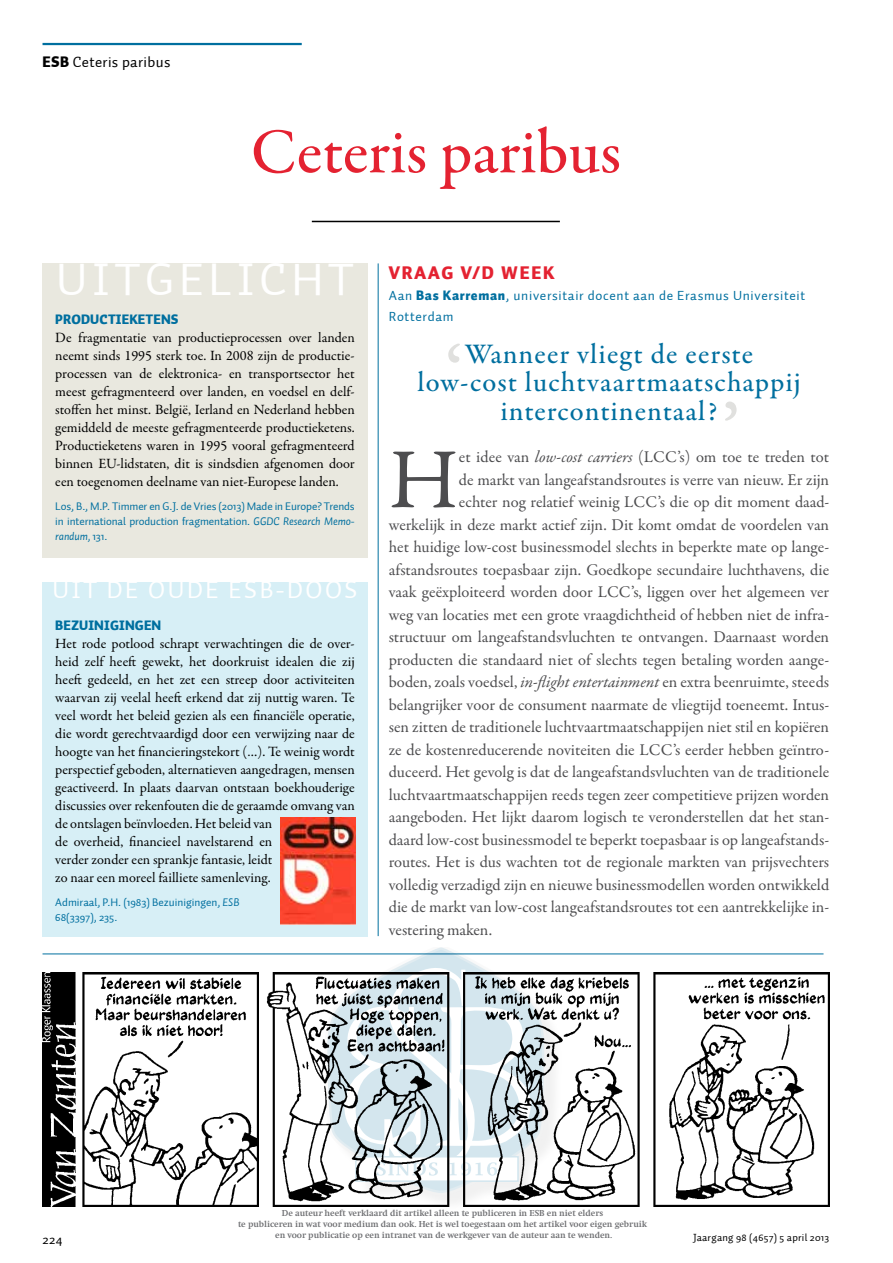
<style>
.page{position:relative;width:893px;height:1263px;background:#fff}
.page>*{position:absolute;margin:0;border:0;box-sizing:border-box;transform-origin:0 0}
.t1{font:90px "Garamond Premr Pro";color:#e0e0de}
.t2{font:85.95px "Garamond Premr Pro";color:#4d4d4f}
.t3{font:500 64.5px "Garamond Premr Pro";color:#e42231}
.t4{font:46.5px "Auto 1";letter-spacing:.1em;color:#fff}
.t5{font:500 28.5px/28.5px "Garamond Premr Pro";letter-spacing:.035em;color:#006f9f;text-align:center}
.t6{font:24.75px "Auto 1";letter-spacing:.1em;color:#fff}
.t7{font:900 18px "Auto 1";letter-spacing:.1em;color:#e42231}
.t8{font:16.5px "Garamond Premr Pro";color:#4d4d4f}
.t9{font:15px "Auto 1";letter-spacing:.025em;color:#000}
.t10{font:14.25px/18px "Garamond Premr Pro";color:#000;text-align:justify}
.t11{font:13.5px/21px "Auto 1";letter-spacing:.05em;color:#006f9f}
.t12{font:900 13.5px "Auto 1";letter-spacing:.01em;color:#006f9f}
.t13{font:13.5px "Auto 1";color:#000}
.t14{font:11.25px/15px "Auto 1";letter-spacing:-.01em;color:#006f9f;text-align:justify}
.t15{font:10.5px "Auto 1";letter-spacing:.025em;color:#000}
.t16{font:700 9px/10.8px "Swift";color:#6d6e71;text-align:center}
.s1{font-weight:900}
.s2{font-style:italic}
</style>
<div class="page">
<hr style="left:43px;top:43px;width:259px;height:2px;background:#006f9f">
<div style="left:43px;top:263px;width:324px;height:295px;background:#e9e8df"></div>
<img style="left:43px;top:972px;width:786px;height:234px">
<hr style="left:312px;top:221px;width:248px;height:1px;background:#000">
<hr style="left:43px;top:954px;width:780px;height:1px;background:#006f9f">
<div style="left:43px;top:582px;width:324px;height:354px;background:#d7eff6"></div>
<hr style="left:378px;top:263px;width:1px;height:673px;background:#006f9f">
<img style="left:281px;top:818px;width:74px;height:106px">
<div style="left:327px;top:948px;width:238px;height:266px;background:#000;opacity:.35"></div>
<svg style="left:323px;top:947px;width:225px;height:250px"></svg>
<svg style="left:355px;top:1178px;width:164px;height:4px"></svg>
<svg style="left:343px;top:965px;width:190px;height:213px"></svg>
<p class="t9" style="left:43px;top:53px;width:129px"><span class="s1">ESB</span> Ceteris paribus</p>
<h3 class="t3" style="left:251px;top:113px;width:372px">Ceteris paribus</h3>
<h3 class="t4" style="left:56px;top:250px;width:89px">Uitgel</h3>
<h3 class="t4" style="left:237px;top:250px;width:109px">icht</h3>
<p class="t12" style="left:55px;top:310px;width:123px">PRODUCTIEKETENS</p>
<p class="t10" style="left:55px;top:329px;width:301px">De fragmentatie van productieprocessen over landen neemt sinds 1995 sterk toe. In 2008 zijn de productie&shy;processen van de elektronica- en transportsector het meest gefragmenteerd over landen, en voedsel en delf&shy;stoffen het minst. België, Ierland en Nederland hebben gemiddeld de meeste gefragmenteerde productieketens.<br>Productieketens waren in 1995 vooral gefragmenteerd binnen EU-lidstaten, dit is sindsdien afgenomen door een toegenomen deelname van niet-Europese landen.</p>
<p class="t14" style="left:55px;top:499px;width:301px">Los, B., M.P. Timmer en G.J. de Vries (2013) Made in Europe? Trends in international production fragmentation. <span class="s2">GGDC Research Memo&shy;randum,</span> 131.</p>
<h3 class="t6" style="left:52px;top:575px;width:304px">Uit de oude ESB-doos</h3>
<p class="t12" style="left:55px;top:616px;width:108px">BEZUINIGINGEN</p>
<p class="t10" style="left:55px;top:635px;width:301px;text-align:left">Het rode potlood schrapt verwachtingen die de over&shy;heid zelf heeft gewekt, het doorkruist idealen die zij heeft gedeeld, en het zet een streep door activiteiten waarvan zij veelal heeft erkend dat zij nuttig waren. Te veel wordt het beleid gezien als een financiële operatie, die wordt gerechtvaardigd door een verwijzing naar de hoogte van het financieringstekort (…). Te weinig wordt perspectief geboden, alternatieven aangedragen, mensen geactiveerd. In plaats daarvan ontstaan boekhouderige discussies over rekenfouten die de geraamde omvang van de ontslagen beïnvloeden. Het beleid van<br>de overheid, financieel navelstarend en<br>verder zonder een sprankje fantasie, leidt<br>zo naar een moreel failliete samenleving.</p>
<p class="t14" style="left:55px;top:895px;width:186px">Admiraal, P.H . (1983) Bezuinigingen, <span class="s2">ESB<br></span>68(3397), 235.</p>
<p class="t7" style="left:389px;top:261px;width:167px">VRAAG V/D WEE K</p>
<p class="t11" style="left:389px;top:285px;width:418px">Aan <span class="s1">BAS KARREMAN</span>, universitair docent aan de Erasmus Universiteit<br>Rotterdam</p>
<h3 class="t5" style="left:417px;top:340px;width:385px">Wanneer vliegt de eerste low-cost luchtvaartmaatschappij intercontinentaal?</h3>
<h1 class="t1" style="left:445px;top:323px;width:20px">‘</h1>
<h1 class="t1" style="left:721px;top:381px;width:20px">’</h1>
<h2 class="t2" style="left:389px;top:428px;width:72px">H</h2>
<p class="t8" style="left:459px;top:447px;width:372px">et idee van <span class="s2">low-cost carriers</span> (LCC’s) om toe te treden tot</p>
<p class="t8" style="left:459px;top:469px;width:372px">de markt van langeafstandsroutes is verre van nieuw. Er zijn</p>
<p class="t8" style="left:459px;top:492px;width:372px">echter nog relatief weinig LCC’s die op dit moment daad-</p>
<p class="t8" style="left:389px;top:514px;width:442px">werkelijk in deze markt actief zijn. Dit komt omdat de voordelen van</p>
<p class="t8" style="left:389px;top:537px;width:442px">het huidige low-cost businessmodel slechts in beperkte mate op lange-</p>
<p class="t8" style="left:389px;top:559px;width:442px">afstandsroutes toepasbaar zijn. Goedkope secundaire luchthavens, die</p>
<p class="t8" style="left:389px;top:582px;width:442px">vaak geëxploiteerd worden door LCC’s, liggen over het algemeen ver</p>
<p class="t8" style="left:389px;top:604px;width:442px">weg van locaties met een grote vraagdichtheid of hebben niet de infra-</p>
<p class="t8" style="left:389px;top:627px;width:442px">structuur om langeafstandsvluchten te ontvangen. Daarnaast worden</p>
<p class="t8" style="left:389px;top:649px;width:442px">producten die standaard niet of slechts tegen betaling worden aange-</p>
<p class="t8" style="left:389px;top:672px;width:442px">boden, zoals voedsel, <span class="s2">in-flight entertainment</span> en extra beenruimte, steeds</p>
<p class="t8" style="left:389px;top:694px;width:442px">belangrijker voor de consument naarmate de vliegtijd toeneemt. Intus-</p>
<p class="t8" style="left:389px;top:717px;width:442px">sen zitten de traditionele luchtvaartmaatschappijen niet stil en kopiëren</p>
<p class="t8" style="left:389px;top:739px;width:442px">ze de kostenreducerende noviteiten die LCC’s eerder hebben geïntro-</p>
<p class="t8" style="left:389px;top:762px;width:442px">duceerd. Het gevolg is dat de langeafstandsvluchten van de traditionele</p>
<p class="t8" style="left:389px;top:784px;width:442px">luchtvaartmaatschappijen reeds tegen zeer competitieve prijzen worden</p>
<p class="t8" style="left:389px;top:807px;width:442px">aangeboden. Het lijkt daarom logisch te veronderstellen dat het stan-</p>
<p class="t8" style="left:389px;top:829px;width:442px">daard low-cost businessmodel te beperkt toepasbaar is op langeafstands-</p>
<p class="t8" style="left:389px;top:852px;width:442px">routes. Het is dus wachten tot de regionale markten van prijsvechters</p>
<p class="t8" style="left:389px;top:874px;width:442px">volledig verzadigd zijn en nieuwe businessmodellen worden ontwikkeld</p>
<p class="t8" style="left:389px;top:897px;width:442px">die de markt van low-cost langeafstandsroutes tot een aantrekkelijke in-</p>
<p class="t8" style="left:389px;top:919px;width:105px">vestering maken.</p>
<p class="t16" style="left:238px;top:1208px;width:411px">De auteur heeft verklaard dit artikel alleen te publiceren in ESB en niet elders<br>te publiceren in wat voor medium dan ook. Het is wel toegestaan om het artikel voor eigen gebruik en voor publicatie op een intranet van de werkgever van de auteur aan te wenden.</p>
<p class="t13" style="left:43px;top:1231px;width:21px">224</p>
<p class="t15" style="left:693px;top:1231px;width:138px">Jaargang 98 (4657) 5 april 2013</p>
</div>
